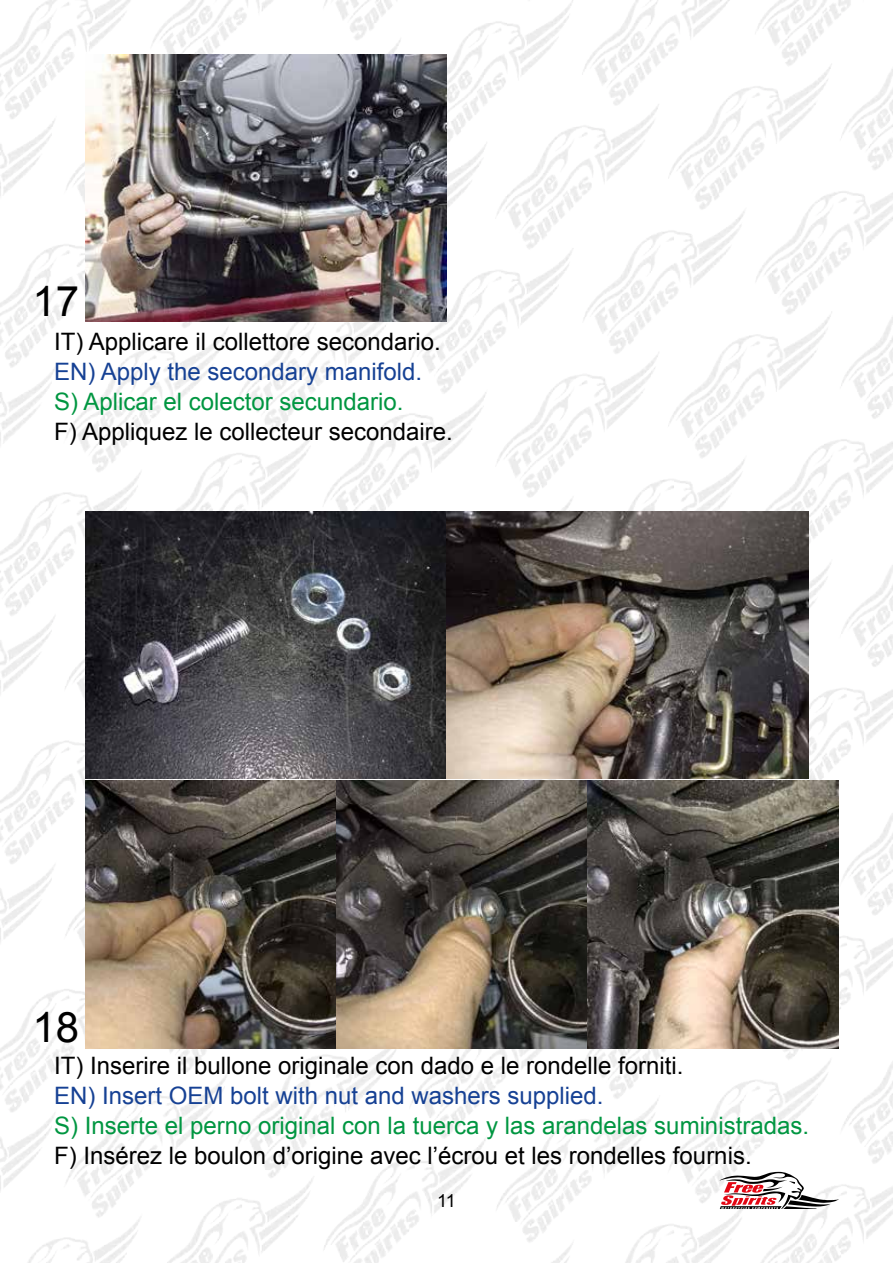
<style>
.page{position:relative;width:893px;height:1263px;background:#fff}
.page>*{position:absolute;margin:0;border:0;box-sizing:border-box;transform-origin:0 0}
.t1{font:42px "Arial";color:#000}
.t2{font:24px "Arial";color:#000}
.t3{font:24px "Arial";color:#009641}
.t4{font:24px "Arial";color:#164194}
.t5{font:18px "Arial";color:#000}
</style>
<div class="page">
<img style="left:0;top:0;width:893px;height:1262px">
<img style="left:85px;top:511px;width:723px;height:268px">
<img style="left:85px;top:780px;width:753px;height:268px">
<img style="left:85px;top:54px;width:362px;height:268px">
<h1 class="t1" style="left:32px;top:274px;width:48px">17</h1>
<p class="t2" style="left:54px;top:326px;width:388px">IT) Applicare il collettore secondario.</p>
<p class="t4" style="left:54px;top:356px;width:370px">EN) Apply the secondary manifold.</p>
<p class="t3" style="left:54px;top:386px;width:351px">S) Aplicar el colector secundario.</p>
<p class="t2" style="left:54px;top:416px;width:400px">F) Appliquez le collecteur secondaire.</p>
<h1 class="t1" style="left:32px;top:1000px;width:48px">18</h1>
<p class="t2" style="left:54px;top:1050px;width:631px">IT) Inserire il bullone originale con dado e le rondelle forniti.</p>
<p class="t4" style="left:54px;top:1080px;width:551px">EN) Insert OEM bolt with nut and washers supplied.</p>
<p class="t3" style="left:54px;top:1110px;width:756px">S) Inserte el perno original con la tuerca y las arandelas suministradas.</p>
<p class="t2" style="left:54px;top:1140px;width:699px">F) Insérez le boulon d’origine avec l’écrou et les rondelles fournis.</p>
<p class="t5" style="left:437px;top:1189px;width:20px">11</p>
</div>
